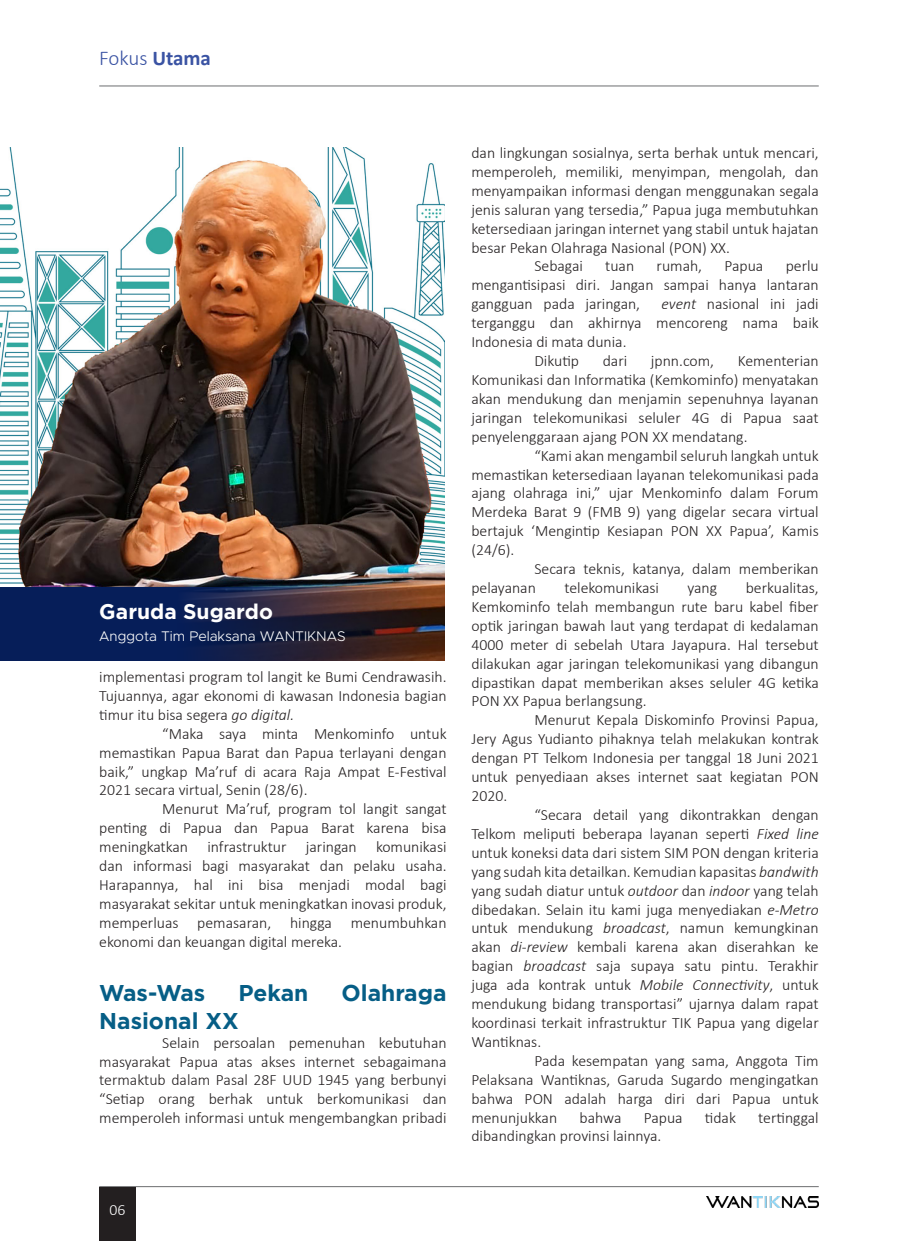
<style>
.page{position:relative;width:918px;height:1241px;background:#fff}
.page>*{position:absolute;margin:0;border:0;box-sizing:border-box;transform-origin:0 0}
.t1{font:700 22.75px "Homepage Baukasten";color:#065e86}
.t2{font:700 21px "Homepage Baukasten";color:#fff}
.t3{font:300 21px "Calibri";letter-spacing:-.005em;color:#3a53a3}
.t4{font:300 15.75px/18.9px "Calibri";color:#231f20;text-align:justify}
.t5{font:300 15.75px "Calibri";color:#fff}
.t6{font:300 14px "Metropolis";color:#fff}
.s1{font-weight:700}
.s2{font-style:italic}
</style>
<div class="page">
<img style="left:0;top:148px;width:445px;height:439px">
<hr style="left:99px;top:1186px;width:720px;height:1px;background:#6c6d70">
<div style="left:99px;top:1187px;width:37px;height:53px;background:#231f20"></div>
<hr style="left:99px;top:86px;width:720px;height:1px;background:#6c6d70">
<svg style="left:0;top:587px;width:445px;height:73px;background:#1f2243"></svg>
<img style="left:706px;top:1196px;width:113px;height:11px">
<p class="t3" style="left:99px;top:45px;width:113px">Fokus <span class="s1">Utama</span></p>
<p class="t2" style="left:99px;top:599px;width:175px">Garuda Sugardo</p>
<p class="t6" style="left:99px;top:627px;width:248px">Anggota Tim Pelaksana WANTIKNAS</p>
<p class="t4" style="left:99px;top:667px;width:349px">implementasi program tol langit ke Bumi Cendrawasih.<br>Tujuannya, agar ekonomi di kawasan Indonesia bagian timur itu bisa segera <span class="s2">go digital.</span></p>
<p class="t4" style="left:99px;top:723px;width:349px;text-indent:63px">“Maka saya minta Menkominfo untuk memastikan Papua Barat dan Papua terlayani dengan baik,” ungkap Ma’ruf di acara Raja Ampat E-Festival 2021 secara virtual, Senin (28/6).</p>
<p class="t4" style="left:99px;top:799px;width:349px;text-indent:63px">Menurut Ma’ruf, program tol langit sangat penting di Papua dan Papua Barat karena bisa meningkatkan infrastruktur jaringan komunikasi dan informasi bagi masyarakat dan pelaku usaha.<br>Harapannya, hal ini bisa menjadi modal bagi masyarakat sekitar untuk meningkatkan inovasi produk, memperluas pemasaran, hingga menumbuhkan ekonomi dan keuangan digital mereka.</p>
<p class="t1" style="left:99px;top:979px;width:108px">Was-Was</p>
<p class="t1" style="left:238px;top:979px;width:71px">Pekan</p>
<p class="t1" style="left:341px;top:979px;width:107px">Olahraga</p>
<p class="t1" style="left:99px;top:1007px;width:141px">Nasional XX</p>
<p class="t4" style="left:99px;top:1032px;width:349px;text-indent:63px">Selain persoalan pemenuhan kebutuhan masyarakat Papua atas akses internet sebagaimana termaktub dalam Pasal 28F UUD 1945 yang berbunyi “Setiap orang berhak untuk berkomunikasi dan memperoleh informasi untuk mengembangkan pribadi</p>
<p class="t5" style="left:109px;top:1199px;width:17px">06</p>
<p class="t4" style="left:471px;top:143px;width:349px">dan lingkungan sosialnya, serta berhak untuk mencari, memperoleh, memiliki, menyimpan, mengolah, dan menyampaikan informasi dengan menggunakan segala jenis saluran yang tersedia,” Papua juga membutuhkan ketersediaan jaringan internet yang stabil untuk hajatan besar Pekan Olahraga Nasional (PON) XX.</p>
<p class="t4" style="left:534px;top:256px;width:50px">Sebagai</p>
<p class="t4" style="left:605px;top:256px;width:30px">tuan</p>
<p class="t4" style="left:656px;top:256px;width:47px">rumah,</p>
<p class="t4" style="left:724px;top:256px;width:40px">Papua</p>
<p class="t4" style="left:471px;top:256px;width:349px;text-indent:314px">perlu mengantisipasi diri. Jangan sampai hanya lantaran gangguan pada jaringan,</p>
<p class="t4" style="left:471px;top:294px;width:349px;text-indent:190px"><span class="s2">event</span> nasional ini jadi terganggu dan akhirnya mencoreng nama baik Indonesia di mata dunia.</p>
<p class="t4" style="left:534px;top:351px;width:46px">Dikutip</p>
<p class="t4" style="left:603px;top:351px;width:26px">dari</p>
<p class="t4" style="left:651px;top:351px;width:65px">jpnn.com,</p>
<p class="t4" style="left:471px;top:351px;width:349px;text-indent:266px">Kementerian Komunikasi dan Informatika (Kemkominfo) menyatakan akan mendukung dan menjamin sepenuhnya layanan jaringan telekomunikasi seluler 4G di Papua saat penyelenggaraan ajang PON XX mendatang.</p>
<p class="t4" style="left:471px;top:445px;width:349px;text-indent:63px">“Kami akan mengambil seluruh langkah untuk memastikan ketersediaan layanan telekomunikasi pada ajang olahraga ini,” ujar Menkominfo dalam Forum Merdeka Barat 9 (FMB 9) yang digelar secara virtual bertajuk ‘Mengintip Kesiapan PON XX Papua’, Kamis (24/6).</p>
<p class="t4" style="left:471px;top:559px;width:349px;text-indent:63px">Secara teknis, katanya, dalam memberikan pelayanan</p>
<p class="t4" style="left:471px;top:578px;width:349px;text-indent:274px">berkualitas, Kemkominfo telah membangun rute baru kabel fiber optik jaringan bawah laut yang terdapat di kedalaman 4000 meter di sebelah Utara Jayapura. Hal tersebut dilakukan agar jaringan telekomunikasi yang dibangun dipastikan dapat memberikan akses seluler 4G ketika PON XX Papua berlangsung.</p>
<p class="t4" style="left:471px;top:710px;width:349px;text-indent:63px">Menurut Kepala Diskominfo Provinsi Papua, Jery Agus Yudianto pihaknya telah melakukan kontrak dengan PT Telkom Indonesia per tanggal 18 Juni 2021 untuk penyediaan akses internet saat kegiatan PON 2020.</p>
<p class="t4" style="left:471px;top:805px;width:349px;text-indent:63px">“Secara detail yang dikontrakkan dengan Telkom meliputi beberapa layanan seperti <span class="s2">Fixed line </span>untuk koneksi data dari sistem SIM PON dengan kriteria yang sudah kita detailkan. Kemudian kapasitas <span class="s2">bandwith </span>yang sudah diatur untuk <span class="s2">outdoor</span> dan <span class="s2">indoor</span> yang telah dibedakan. Selain itu kami juga menyediakan <span class="s2">e-Metro </span>untuk mendukung <span class="s2">broadcast</span>, namun kemungkinan akan <span class="s2">di-review</span> kembali karena akan diserahkan ke bagian <span class="s2">broadcast</span> saja supaya satu pintu. Terakhir juga ada kontrak untuk <span class="s2">Mobile Connectivity</span>, untuk mendukung bidang transportasi” ujarnya dalam rapat koordinasi terkait infrastruktur TIK Papua yang digelar Wantiknas.</p>
<p class="t4" style="left:471px;top:1050px;width:349px;text-indent:63px">Pada kesempatan yang sama, Anggota Tim Pelaksana Wantiknas, Garuda Sugardo mengingatkan bahwa PON adalah harga diri dari Papua untuk menunjukkan</p>
<p class="t4" style="left:564px;top:578px;width:96px">telekomunikasi</p>
<p class="t4" style="left:687px;top:578px;width:31px">yang</p>
<p class="t4" style="left:579px;top:1107px;width:43px">bahwa</p>
<p class="t4" style="left:644px;top:1107px;width:40px">Papua</p>
<p class="t4" style="left:705px;top:1107px;width:33px">tidak</p>
<p class="t4" style="left:758px;top:1107px;width:62px">tertinggal</p>
<p class="t4" style="left:471px;top:1126px;width:192px">dibandingkan provinsi lainnya.</p>
</div>
